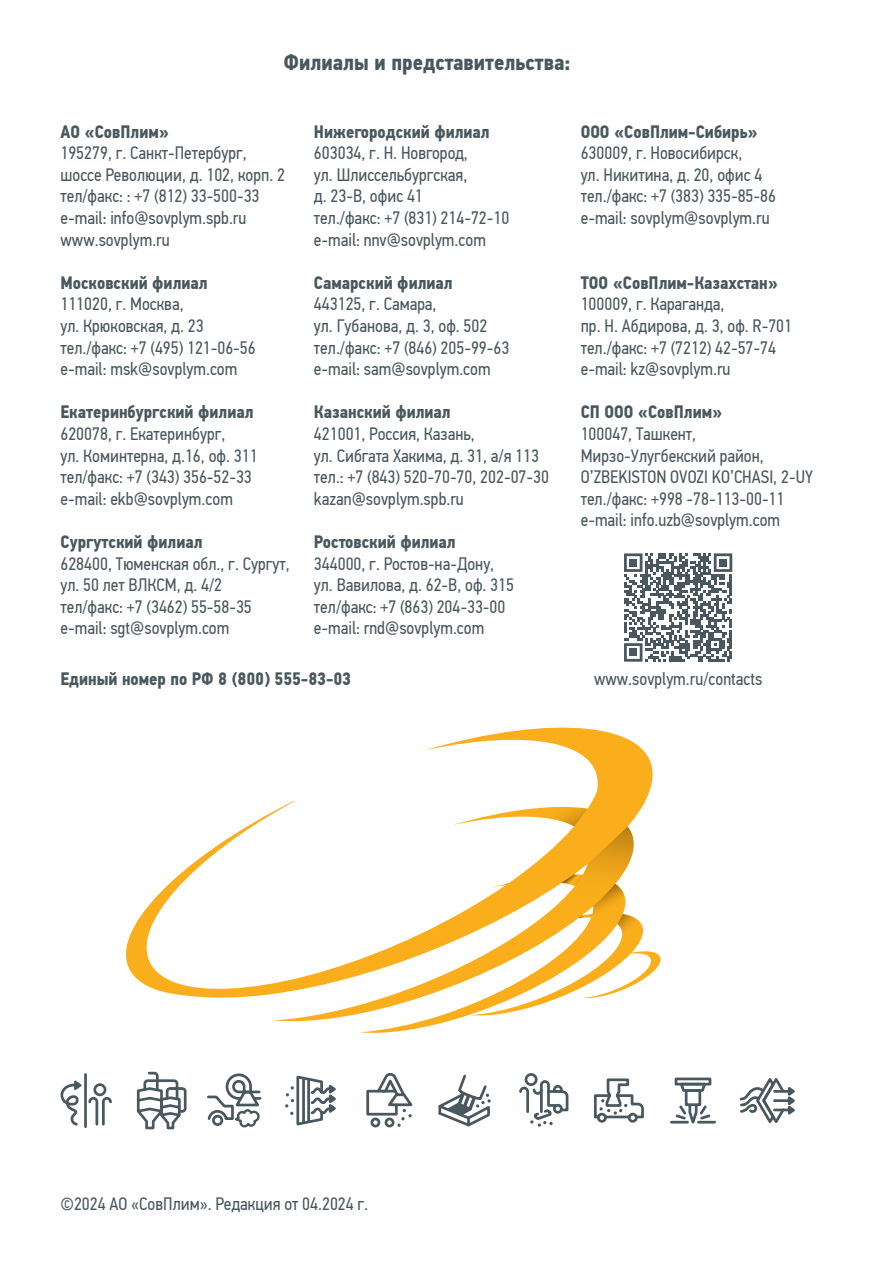
<style>
.page{position:relative;width:893px;height:1263px;background:#fff}
.page>*{position:absolute;margin:0;border:0;box-sizing:border-box;transform-origin:0 0}
.t1{font:700 22.5px "PF Din Text Cond Pro";color:#49585f}
.t2{font:18px/21.6px "PF Din Text Cond Pro";color:#49585f}
.t3{font:700 18px "PF Din Text Cond Pro";color:#49585f}
.s1{font-weight:700}
</style>
<div class="page">
<svg style="left:136px;top:1071px;width:51px;height:59px"></svg>
<svg style="left:207px;top:1073px;width:55px;height:55px"></svg>
<hr style="left:84px;top:1073px;width:3px;height:55px;background:#49585f">
<svg style="left:88px;top:1083px;width:24px;height:42px"></svg>
<svg style="left:60px;top:1080px;width:22px;height:45px"></svg>
<div style="left:597px;top:1113px;width:10px;height:10px;border:3px solid #49585f;border-radius:50%"></div>
<div style="left:628px;top:1113px;width:10px;height:10px;border:3px solid #49585f;border-radius:50%"></div>
<svg style="left:594px;top:1078px;width:50px;height:42px"></svg>
<svg style="left:438px;top:1074px;width:53px;height:53px"></svg>
<svg style="left:366px;top:1073px;width:47px;height:54px"></svg>
<div style="left:675px;top:1077px;width:36px;height:8px;border:3px solid #49585f"></div>
<svg style="left:677px;top:1081px;width:32px;height:13px"></svg>
<div style="left:685px;top:1089px;width:16px;height:17px;border:3px solid #49585f"></div>
<svg style="left:671px;top:1103px;width:44px;height:21px"></svg>
<svg style="left:285px;top:1075px;width:51px;height:51px"></svg>
<svg style="left:739px;top:1078px;width:56px;height:45px"></svg>
<div style="left:525px;top:1073px;width:13px;height:13px;border:3px solid #49585f;border-radius:50%"></div>
<svg style="left:519px;top:1079px;width:50px;height:48px"></svg>
<svg style="left:126px;top:727px;width:535px;height:306px"></svg>
<svg style="left:501px;top:882px;width:8px;height:4px"></svg>
<svg style="left:543px;top:785px;width:101px;height:152px"></svg>
<svg style="left:624px;top:553px;width:108px;height:109px"></svg>
<div style="left:629px;top:559px;width:8px;height:8px;background:#49585f"></div>
<div style="left:719px;top:559px;width:8px;height:8px;background:#49585f"></div>
<div style="left:629px;top:648px;width:8px;height:8px;background:#49585f"></div>
<p class="t1" style="left:283px;top:49px;width:289px">Филиалы и представительства:</p>
<p class="t2" style="left:60px;top:121px;width:226px"><span class="s1">АО «СовПлим»<br></span>195279, г. Санкт-Петербург, шоссе Революции, д. 102, корп. 2 тел/факс: : +7 (812) 33-500-33 e-mail: info@sovplym.spb.ru www.sovplym.ru</p>
<p class="t2" style="left:60px;top:272px;width:197px"><span class="s1">Московский филиал<br></span>111020, г. Москва,<br>ул. Крюковская, д. 23 тел./факс: +7 (495) 121-06-56 e-mail: msk@sovplym.com</p>
<p class="t2" style="left:60px;top:401px;width:199px"><span class="s1">Екатеринбургский филиал<br></span>620078, г. Екатеринбург,<br>ул. Коминтерна, д.16, оф. 311 тел/факс: +7 (343) 356-52-33 e-mail: ekb@sovplym.com</p>
<p class="t2" style="left:60px;top:531px;width:231px"><span class="s1">Сургутский филиал<br></span>628400, Тюменская обл., г. Сургут, ул. 50 лет ВЛКСМ, д. 4/2<br>тел/факс: +7 (3462) 55-58-35 e-mail: sgt@sovplym.com</p>
<p class="t2" style="left:314px;top:121px;width:197px"><span class="s1">Нижегородский филиал<br></span>603034, г. Н. Новгород,<br>ул. Шлиссельбургская,<br>д. 23-В, офис 41<br>тел./факс: +7 (831) 214-72-10 e-mail: nnv@sovplym.com</p>
<p class="t2" style="left:314px;top:272px;width:197px"><span class="s1">Самарский филиал<br></span>443125, г. Самара,<br>ул. Губанова, д. 3, оф. 502 тел./факс: +7 (846) 205-99-63 e-mail: sam@sovplym.com</p>
<p class="t2" style="left:314px;top:401px;width:237px"><span class="s1">Казанский филиал<br></span>421001, Россия, Казань,<br>ул. Сибгата Хакима, д. 31, а/я 113 тел.: +7 (843) 520-70-70, 202-07-30 kazan@sovplym.spb.ru</p>
<p class="t2" style="left:314px;top:531px;width:202px"><span class="s1">Ростовский филиал<br></span>344000, г. Ростов-на-Дону, ул. Вавилова, д. 62-В, оф. 315 тел/факс: +7 (863) 204-33-00 e-mail: rnd@sovplym.com</p>
<p class="t2" style="left:581px;top:121px;width:197px"><span class="s1">ООО «СовПлим-Сибирь»<br></span>630009, г. Новосибирск,<br>ул. Никитина, д. 20, офис 4 тел./факс: +7 (383) 335-85-86 e-mail: sovplym@sovplym.ru</p>
<p class="t2" style="left:581px;top:272px;width:213px"><span class="s1">ТОО «СовПлим-Казахстан»<br></span>100009, г. Караганда,<br>пр. Н. Абдирова, д. 3, оф. R-701 тел./факс: +7 (7212) 42-57-74 e-mail: kz@sovplym.ru</p>
<p class="t2" style="left:581px;top:401px;width:234px"><span class="s1">СП ООО «СовПлим»<br></span>100047, Ташкент,<br>Мирзо-Улугбекский район,<br>O’ZBEKISTON OVOZI KO’CHASI, 2-UY тел./факс: +998 -78-113-00-11 e-mail: info.uzb@sovplym.com</p>
<p class="t3" style="left:60px;top:668px;width:292px">Единый номер по РФ 8 (800) 555-83-03</p>
<p class="t2" style="left:594px;top:668px;width:170px">www.sovplym.ru/contacts</p>
<p class="t2" style="left:60px;top:1193px;width:309px">©2024 АО «СовПлим». Редакция от 04.2024 г.</p>
</div>
